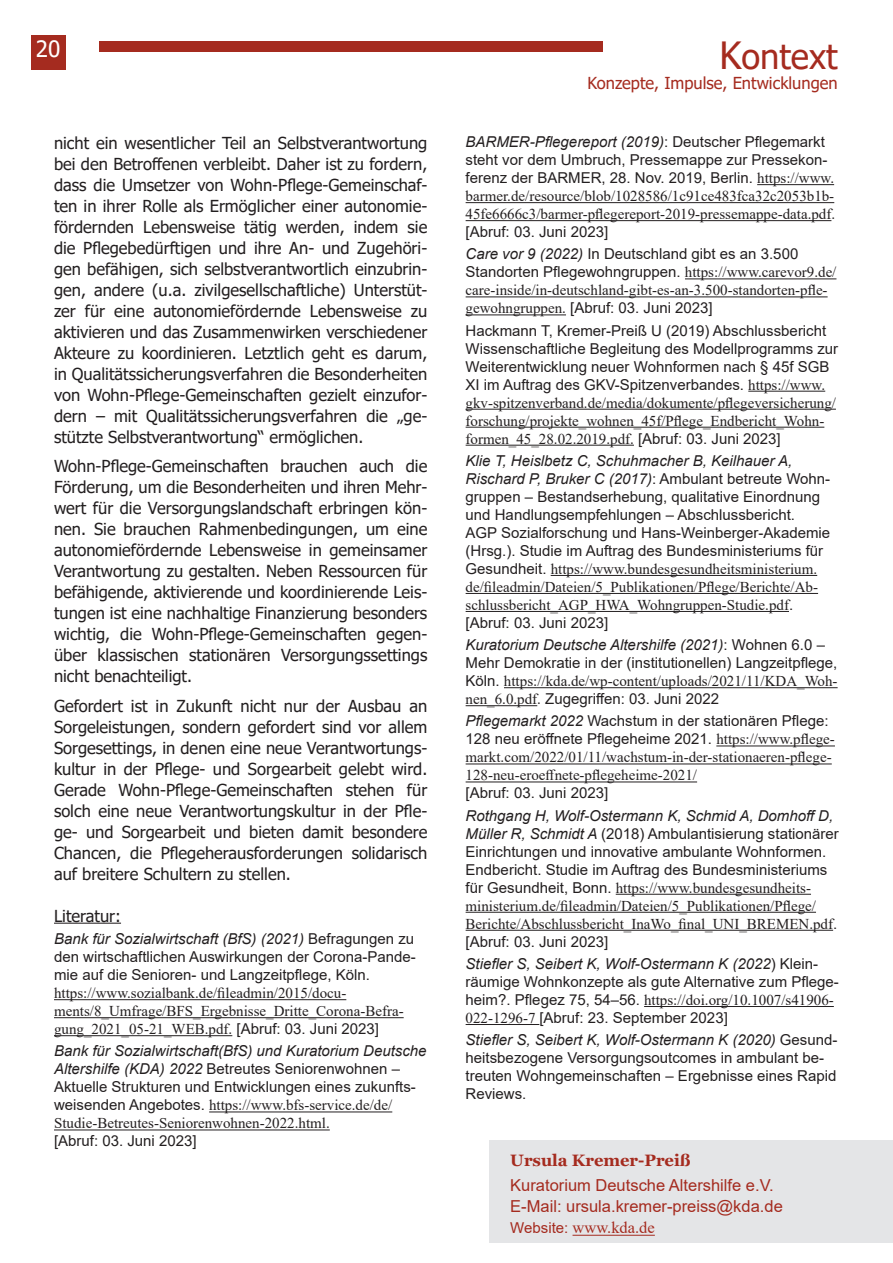
<style>
.page{position:relative;width:893px;height:1263px;background:#fff}
.page>*{position:absolute;margin:0;border:0;box-sizing:border-box;transform-origin:0 0}
.t1{font:34.5px "Tahoma";color:#a52b1f}
.t2{font:22.5px "Tahoma";color:#fff}
.t3{font:16.5px/21px "Tahoma";color:#231f20;text-align:justify}
.t4{font:16.5px/21px "Arial";color:#a52b1f}
.t5{font:16.5px "Tahoma";color:#a52b1f}
.t6{font:700 16.5px "Georgia";color:#a52b1f}
.t7{font:16.5px "Times New Roman";color:#a52b1f}
.t8{font:15px/18px "Arial";color:#231f20}
.t9{font:15px/18px "Times New Roman";color:#231f20}
.t10{font:italic 15px/22.2px "Arial";color:#231f20}
.s1{font-style:italic}
.s2{font-family:"Arial"}
.s3{font-size:37.5px}
.s4{font-family:"Times New Roman"}
.s5{font-style:normal}
.s6{font-family:"Times New Roman";font-style:normal}
.s7{font-family:"Arial";font-size:15px}
</style>
<div class="page">
<div style="left:100px;top:42px;width:503px;height:10px;background:#a52b1f"></div>
<div style="left:32px;top:36px;width:34px;height:34px;background:#a52b1f"></div>
<hr style="left:54px;top:923px;width:67px;height:1px;background:#231f20">
<hr style="left:54px;top:999px;width:292px;height:1px;background:#231f20">
<hr style="left:54px;top:1017px;width:350px;height:1px;background:#231f20">
<hr style="left:54px;top:1035px;width:178px;height:1px;background:#231f20">
<hr style="left:209px;top:1111px;width:183px;height:1px;background:#231f20">
<hr style="left:54px;top:1129px;width:276px;height:1px;background:#231f20">
<hr style="left:757px;top:184px;width:77px;height:1px;background:#231f20">
<hr style="left:466px;top:202px;width:368px;height:1px;background:#231f20">
<hr style="left:466px;top:220px;width:365px;height:1px;background:#231f20">
<hr style="left:685px;top:279px;width:151px;height:1px;background:#231f20">
<hr style="left:466px;top:297px;width:362px;height:1px;background:#231f20">
<hr style="left:466px;top:315px;width:100px;height:1px;background:#231f20">
<hr style="left:748px;top:391px;width:77px;height:1px;background:#231f20">
<hr style="left:466px;top:409px;width:370px;height:1px;background:#231f20">
<hr style="left:466px;top:427px;width:358px;height:1px;background:#231f20">
<hr style="left:466px;top:445px;width:168px;height:1px;background:#231f20">
<hr style="left:551px;top:575px;width:266px;height:1px;background:#231f20">
<hr style="left:466px;top:593px;width:352px;height:1px;background:#231f20">
<hr style="left:466px;top:611px;width:323px;height:1px;background:#231f20">
<hr style="left:504px;top:687px;width:334px;height:1px;background:#231f20">
<hr style="left:466px;top:705px;width:71px;height:1px;background:#231f20">
<hr style="left:716px;top:746px;width:119px;height:1px;background:#231f20">
<hr style="left:466px;top:764px;width:366px;height:1px;background:#231f20">
<hr style="left:466px;top:782px;width:231px;height:1px;background:#231f20">
<hr style="left:616px;top:894px;width:195px;height:1px;background:#231f20">
<hr style="left:466px;top:912px;width:350px;height:1px;background:#231f20">
<hr style="left:466px;top:930px;width:367px;height:1px;background:#231f20">
<hr style="left:644px;top:1006px;width:190px;height:1px;background:#231f20">
<hr style="left:466px;top:1024px;width:73px;height:1px;background:#231f20">
<div style="left:489px;top:1141px;width:404px;height:102px;background:#e4e5e7"></div>
<hr style="left:572px;top:1235px;width:83px;height:1px;background:#a52b1f">
<h2 class="t2" style="left:36px;top:34px;width:26px">20</h2>
<p class="t3" style="left:54px;top:133px;width:375px">nicht ein wesentlicher Teil an Selbstverantwortung bei den Betroffenen verbleibt. Daher ist zu fordern, dass die Umsetzer von Wohn-Pflege-Gemeinschaf&shy;ten in ihrer Rolle als Ermöglicher einer autonomie&shy;fördernden Lebensweise tätig werden, indem sie die Pflegebedürftigen und ihre An- und Zugehöri&shy;gen befähigen, sich selbstverantwortlich einzubrin&shy;gen, andere (u.a. zivilgesellschaftliche) Unterstüt&shy;zer für eine autonomiefördernde Lebensweise zu aktivieren und das Zusammenwirken verschiedener Akteure zu koordinieren. Letztlich geht es darum, in Qualitätssicherungsverfahren die Besonderheiten von Wohn-Pflege-Gemeinschaften gezielt einzufor&shy;dern – mit Qualitätssicherungsverfahren die „ge&shy;stützte Selbstverantwortung“ ermöglichen.</p>
<p class="t3" style="left:54px;top:457px;width:375px">Wohn-Pflege-Gemeinschaften brauchen auch die Förderung, um die Besonderheiten und ihren Mehr&shy;wert für die Versorgungslandschaft erbringen kön&shy;nen. Sie brauchen Rahmenbedingungen, um eine autonomiefördernde Lebensweise in gemeinsamer Verantwortung zu gestalten. Neben Ressourcen für befähigende, aktivierende und koordinierende Leis&shy;tungen ist eine nachhaltige Finanzierung besonders wichtig, die Wohn-Pflege-Gemeinschaften gegen&shy;über klassischen stationären Versorgungssettings nicht benachteiligt.</p>
<p class="t3" style="left:54px;top:696px;width:375px">Gefordert ist in Zukunft nicht nur der Ausbau an Sorgeleistungen, sondern gefordert sind vor allem Sorgesettings, in denen eine neue Verantwortungs&shy;kultur in der Pflege- und Sorgearbeit gelebt wird.<br>Gerade Wohn-Pflege-Gemeinschaften stehen für solch eine neue Verantwortungskultur in der Pfle&shy;ge- und Sorgearbeit und bieten damit besondere Chancen, die Pflegeherausforderungen solidarisch auf breitere Schultern zu stellen.</p>
<p class="t3" style="left:54px;top:906px;width:69px">Literatur:</p>
<p class="t8" style="left:54px;top:930px;width:363px;text-align:justify"><span class="s1">Bank für Sozialwirtschaft (BfS) (2021)</span> Befragungen zu den wirtschaftlichen Auswirkungen der Corona-Pande&shy;mie auf die Senioren- und Langzeitpflege, Köln.</p>
<p class="t9" style="left:54px;top:983px;width:351px">https://www.sozialbank.de/fileadmin/2015/docu&shy;ments/8_Umfrage/BFS_Ergebnisse_Dritte_Corona-Befra&shy;gung_2021_05-21_WEB.pdf. <span class="s2">[Abruf: 03. Juni 2023]</span></p>
<p class="t8" style="left:54px;top:1042px;width:374px"><span class="s1">Bank für Sozialwirtschaft(BfS) und Kuratorium Deutsche<br>Altershilfe (KDA) 2022</span> Betreutes Seniorenwohnen –<br>Aktuelle Strukturen und Entwicklungen eines zukunfts-</p>
<p class="t9" style="left:54px;top:1096px;width:340px"><span class="s2">weisenden Angebotes.</span> https://www.bfs-service.de/de/<br>Studie-Betreutes-Seniorenwohnen-2022.html.</p>
<p class="t8" style="left:54px;top:1132px;width:144px">[Abruf: 03. Juni 2023]</p>
<h1 class="t1" style="left:719px;top:33px;width:120px"><span class="s3">K</span>ontext</h1>
<p class="t5" style="left:588px;top:72px;width:252px">Konzepte, Impulse, Entwicklungen</p>
<p class="t8" style="left:466px;top:133px;width:370px"><span class="s1">BARMER-Pflegereport (2019)</span>: Deutscher Pflegemarkt steht vor dem Umbruch, Pressemappe zur Pressekon&shy;ferenz der BARMER, 28. Nov. 2019, Berlin. <span class="s4">https://www.</span></p>
<p class="t9" style="left:466px;top:186px;width:371px">barmer.de/resource/blob/1028586/1c91ce483fca32c2053b1b-<br>45fe6666c3/barmer-pflegereport-2019-pressemappe-data.pdf.</p>
<p class="t8" style="left:466px;top:221px;width:334px;line-height:22.2px">[Abruf: 03. Juni 2023]<br><span class="s1">Care vor 9 (2022)</span> In Deutschland gibt es an 3.500</p>
<p class="t8" style="left:466px;top:263px;width:372px">Standorten Pflegewohngruppen. <span class="s4">https://www.carevor9.de/</span></p>
<p class="t9" style="left:466px;top:281px;width:363px">care-inside/in-deutschland-gibt-es-an-3.500-standorten-pfle-</p>
<p class="t8" style="left:466px;top:297px;width:362px;line-height:22.2px"><span class="s4">gewohngruppen.</span> [Abruf: 03. Juni 2023]<br>Hackmann T, Kremer-Preiß U (2019) Abschlussbericht</p>
<p class="t8" style="left:466px;top:339px;width:374px">Wissenschaftliche Begleitung des Modellprogramms zur<br>Weiterentwicklung neuer Wohnformen nach § 45f SGB<br>XI im Auftrag des GKV-Spitzenverbandes. <span class="s4">https://www.</span></p>
<p class="t9" style="left:466px;top:393px;width:372px">gkv-spitzenverband.de/media/dokumente/pflegeversicherung/ forschung/projekte_wohnen_45f/Pflege_Endbericht_Wohn&shy;formen_45_28.02.2019.pdf. <span class="s2">[Abruf: 03. Juni 2023]</span></p>
<p class="t8" style="left:466px;top:451px;width:366px"><span class="s1">Klie T, Heislbetz C, Schuhmacher B, Keilhauer A, Rischard P, Bruker C (2017)</span>: Ambulant betreute Wohn&shy;gruppen – Bestandserhebung, qualitative Einordnung und Handlungsempfehlungen – Abschlussbericht.<br>AGP Sozialforschung und Hans-Weinberger-Akademie (Hrsg.). Studie im Auftrag des Bundesministeriums für</p>
<p class="t9" style="left:466px;top:559px;width:354px;text-align:justify"><span class="s2">Gesundheit.</span> https://www.bundesgesundheitsministerium. de/fileadmin/Dateien/5_Publikationen/Pflege/Berichte/Ab&shy;schlussbericht_AGP_HWA_Wohngruppen-Studie.pdf<span class="s2">.</span></p>
<p class="t10" style="left:466px;top:612px;width:361px"><span class="s5">[Abruf: 03. Juni 2023]<br></span>Kuratorium Deutsche Altershilfe (2021)<span class="s5">: Wohnen 6.0 –</span></p>
<p class="t8" style="left:466px;top:654px;width:373px">Mehr Demokratie in der (institutionellen) Langzeitpflege,</p>
<p class="t9" style="left:466px;top:671px;width:373px"><span class="s2">Köln.</span> https://kda.de/wp-content/uploads/2021/11/KDA_Woh-</p>
<p class="t8" style="left:466px;top:688px;width:364px;line-height:22.2px"><span class="s4">nen_6.0.pdf.</span> Zugegriffen: 03. Juni 2022<br><span class="s1">Pflegemarkt 2022</span> Wachstum in der stationären Pflege:</p>
<p class="t8" style="left:466px;top:730px;width:371px">128 neu eröffnete Pflegeheime 2021. <span class="s4">https://www.pflege-</span></p>
<p class="t9" style="left:466px;top:748px;width:368px">markt.com/2022/01/11/wachstum-in-der-stationaeren-pflege-<br>128-neu-eroeffnete-pflegeheime-2021/</p>
<p class="t8" style="left:466px;top:784px;width:144px">[Abruf: 03. Juni 2023]</p>
<p class="t8" style="left:466px;top:806px;width:375px"><span class="s1">Rothgang H, Wolf-Ostermann K, Schmid A, Domhoff D, Müller R, Schmidt A</span> (2018) Ambulantisierung stationärer Einrichtungen und innovative ambulante Wohnformen.<br>Endbericht. Studie im Auftrag des Bundesministeriums</p>
<p class="t9" style="left:466px;top:878px;width:373px"><span class="s2">für Gesundheit, Bonn.</span> https://www.bundesgesundheits&shy;ministerium.de/fileadmin/Dateien/5_Publikationen/Pflege/<br>Berichte/Abschlussbericht_InaWo_final_UNI_BREMEN.pdf<span class="s2">.</span></p>
<p class="t10" style="left:466px;top:930px;width:354px"><span class="s5">[Abruf: 03. Juni 2023]<br></span>Stiefler S, Seibert K, Wolf-Ostermann K (2022<span class="s5">) Klein-</span></p>
<p class="t8" style="left:466px;top:972px;width:375px">räumige Wohnkonzepte als gute Alternative zum Pflege-</p>
<p class="t9" style="left:466px;top:990px;width:370px"><span class="s2">heim?. Pflegez 75, 54–56.</span> https://doi.org/10.1007/s41906-</p>
<p class="t10" style="left:466px;top:1007px;width:373px"><span class="s6">022-1296-7</span> <span class="s5">[Abruf: 23. September 2023]<br></span>Stiefler S, Seibert K, Wolf-Ostermann K (2020) <span class="s5">Gesund-</span></p>
<p class="t8" style="left:466px;top:1049px;width:372px">heitsbezogene Versorgungsoutcomes in ambulant be&shy;treuten Wohngemeinschaften – Ergebnisse eines Rapid<br>Reviews.</p>
<p class="t6" style="left:510px;top:1150px;width:182px">Ursula Kremer-Preiß</p>
<p class="t4" style="left:510px;top:1175px;width:274px">Kuratorium Deutsche Altershilfe e.V.<br>E-Mail: ursula.kremer-preiss@kda.de</p>
<p class="t7" style="left:510px;top:1216px;width:146px"><span class="s7">Website:</span> www.kda.de</p>
</div>
